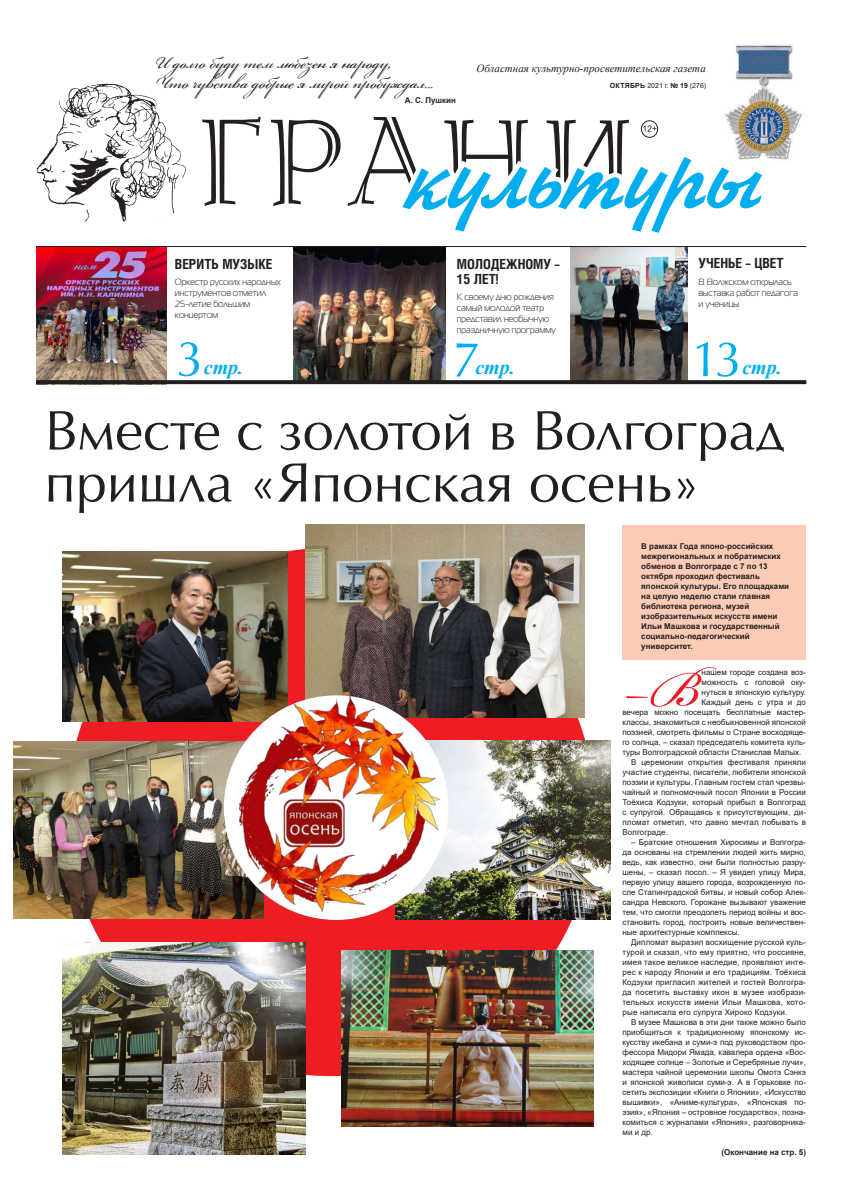
<style>
.page{position:relative;width:842px;height:1191px;background:#fff}
.page>*{position:absolute;margin:0;border:0;box-sizing:border-box;transform-origin:0 0}
.t1{font:79.4px "Bickham Script One";color:#ee1d23}
.t2{font:56px/52px "AG Opus High Resolution";color:#231f20}
.t3{font:50px "AG Opus High Resolution";color:#00aeef}
.t4{font:26px/20px "Bickham Script One";color:#231f20}
.t5{font:italic 700 20px "Times New Roman";color:#00aeef}
.t6{font:700 14px/15px "Helios Cond";color:#231f20}
.t7{font:italic 11px "Times New Roman";color:#231f20}
.t8{font:9px/11px "Magistral C";color:#231f20}
.t9{font:8px/10px "Arial";color:#231f20;text-align:justify}
.t10{font:700 8px/10px "Arial";color:#231f20}
.t11{font:7px "Arial";color:#231f20}
.s1{font-weight:700}
</style>
<div class="page">
<div style="left:622px;top:525px;width:184px;height:135px;background:#fccbb6"></div>
<img style="left:36px;top:246px;width:130px;height:134px">
<img style="left:570px;top:247px;width:117px;height:133px">
<img style="left:293px;top:247px;width:153px;height:133px">
<img style="left:36px;top:83px;width:150px;height:139px">
<svg style="left:202px;top:117px;width:560px;height:116px"></svg>
<div style="left:641px;top:120px;width:17px;height:18px;border:1px solid #231f20;border-radius:50%"></div>
<svg style="left:36px;top:380px;width:770px;height:4px;background:#272324"></svg>
<hr style="left:37px;top:246px;width:769px;height:1px;background:#231f20">
<img style="left:719px;top:45px;width:83px;height:118px">
<div style="left:67px;top:548px;width:528px;height:528px;background:#ee1d23;border-radius:50%"></div>
<img style="left:62px;top:551px;width:225px;height:170px">
<img style="left:13px;top:741px;width:212px;height:177px">
<img style="left:63px;top:942px;width:242px;height:212px">
<img style="left:342px;top:951px;width:251px;height:175px">
<img style="left:306px;top:524px;width:278px;height:193px">
<img style="left:396px;top:740px;width:214px;height:179px">
<img style="left:225px;top:695px;width:223px;height:223px">
<h3 class="t4" style="left:155px;top:54px;width:280px">И долго буду тем любезен я народу,<br>Что чувства добрые я лирой пробуждал...</h3>
<h3 class="t7" style="left:476px;top:61px;width:231px">Областная культурно-просветительская газета</h3>
<p class="t11" style="left:610px;top:81px;width:98px"><span class="s1">ОКТЯБРЬ</span> 2021 г. <span class="s1">№ 19</span> (276)</p>
<p class="t10" style="left:405px;top:95px;width:53px">А. С. Пушкин</p>
<h3 class="t6" style="left:175px;top:256px;width:99px">ВЕРИТЬ МУЗЫКЕ</h3>
<p class="t8" style="left:175px;top:276px;width:107px">Оркестр русских народных инструментов отметил<br>25-летие большим концертом</p>
<h3 class="t6" style="left:457px;top:256px;width:105px">МОЛОДЕЖНОМУ –<br>15 ЛЕТ!</h3>
<p class="t8" style="left:457px;top:291px;width:101px">К своему дню рождения самый молодой театр представил необычную праздничную программу</p>
<h3 class="t6" style="left:698px;top:255px;width:87px">УЧЕНЬЕ – ЦВЕТ</h3>
<p class="t8" style="left:698px;top:276px;width:101px">В Волжском открылась выставка работ педагога и ученицы</p>
<h3 class="t3" style="left:176px;top:330px;width:29px">3</h3>
<h3 class="t5" style="left:204px;top:353px;width:41px">стр.</h3>
<h3 class="t3" style="left:453px;top:331px;width:29px">7</h3>
<h3 class="t5" style="left:475px;top:353px;width:41px">стр.</h3>
<h3 class="t3" style="left:691px;top:330px;width:52px">13</h3>
<h3 class="t5" style="left:742px;top:353px;width:41px">стр.</h3>
<h2 class="t2" style="left:45px;top:405px;width:741px">Вместе с золотой в Волгоград пришла «Японская осень»</h2>
<p class="t10" style="left:641px;top:541px;width:149px">В рамках Года японо-российских межрегиональных и побратимских обменов в Волгограде с 7 по 13 октября проходил фестиваль японской культуры. Его площадками на целую неделю стали главная библиотека региона, музей изобразительных искусств имени<br>Ильи Машкова и государственный социально-педагогический университет.</p>
<h1 class="t1" style="left:622px;top:645px;width:81px">–В</h1>
<p class="t9" style="left:702px;top:667px;width:106px">нашем городе создана воз-</p>
<p class="t9" style="left:702px;top:677px;width:106px">можность с головой оку-</p>
<p class="t9" style="left:702px;top:687px;width:106px">нуться в японскую культуру.</p>
<p class="t9" style="left:702px;top:697px;width:106px">Каждый день с утра и до</p>
<p class="t9" style="left:622px;top:707px;width:185px">вечера можно посещать бесплатные мастер-</p>
<p class="t9" style="left:622px;top:717px;width:185px">классы, знакомиться с необыкновенной японской</p>
<p class="t9" style="left:622px;top:727px;width:185px">поэзией, смотреть фильмы о Стране восходяще-</p>
<p class="t9" style="left:622px;top:737px;width:185px">го солнца, – сказал председатель комитета куль-</p>
<p class="t9" style="left:622px;top:747px;width:181px">туры Волгоградской области Станислав Малых.</p>
<p class="t9" style="left:631px;top:757px;width:176px">В церемонии открытия фестиваля приняли</p>
<p class="t9" style="left:622px;top:767px;width:185px">участие студенты, писатели, любители японской</p>
<p class="t9" style="left:622px;top:777px;width:185px">поэзии и культуры. Главным гостем стал чрезвы-</p>
<p class="t9" style="left:622px;top:787px;width:185px">чайный и полномочный посол Японии в России</p>
<p class="t9" style="left:622px;top:797px;width:185px">Тоёхиса Кодзуки, который прибыл в Волгоград</p>
<p class="t9" style="left:622px;top:807px;width:185px">с супругой. Обращаясь к присутствующим, ди-</p>
<p class="t9" style="left:622px;top:817px;width:185px">пломат отметил, что давно мечтал побывать в</p>
<p class="t9" style="left:622px;top:827px;width:47px">Волгограде.</p>
<p class="t9" style="left:622px;top:837px;width:185px;text-indent:9px">– Братские отношения Хиросимы и Волгогра&shy;да основаны на стремлении людей жить мирно, ведь, как известно, они были полностью разру&shy;шены, – сказал посол. – Я увидел улицу Мира, первую улицу вашего города, возрожденную по&shy;сле Сталинградской битвы, и новый собор Алек&shy;сандра Невского. Горожане вызывают уважение тем, что смогли преодолеть период войны и вос&shy;становить город, построить новые величествен&shy;ные архитектурные комплексы.</p>
<p class="t9" style="left:622px;top:937px;width:185px;text-indent:9px">Дипломат выразил восхищение русской куль&shy;турой и сказал, что ему приятно, что россияне, имея такое великое наследие, проявляют инте&shy;рес к народу Японии и его традициям. Тоёхиса Кодзуки пригласил жителей и гостей Волгогра&shy;да посетить выставку икон в музее изобрази&shy;тельных искусств имени Ильи Машкова, кото&shy;рые написала его супруга Хироко Кодзуки.</p>
<p class="t9" style="left:622px;top:1017px;width:185px;text-indent:9px">В музее Машкова в эти дни также можно было приобщиться к традиционному японскому ис&shy;кусству икебана и суми-э под руководством про&shy;фессора Мидори Ямада, кавалера ордена «Вос&shy;ходящее солнце – Золотые и Серебряные лучи», мастера чайной церемонии школы Омотэ Сэнкэ и японской живописи суми-э. А в Горьковке по&shy;сетить экспозиции «Книги о Японии», «Искусство вышивки», «Аниме-культура», «Японская по&shy;эзия», «Япония – островное государство», позна&shy;комиться с журналами «Япония», разговорника&shy;ми и др.</p>
<p class="t10" style="left:722px;top:1147px;width:86px">(Окончание на стр. 5)</p>
</div>
